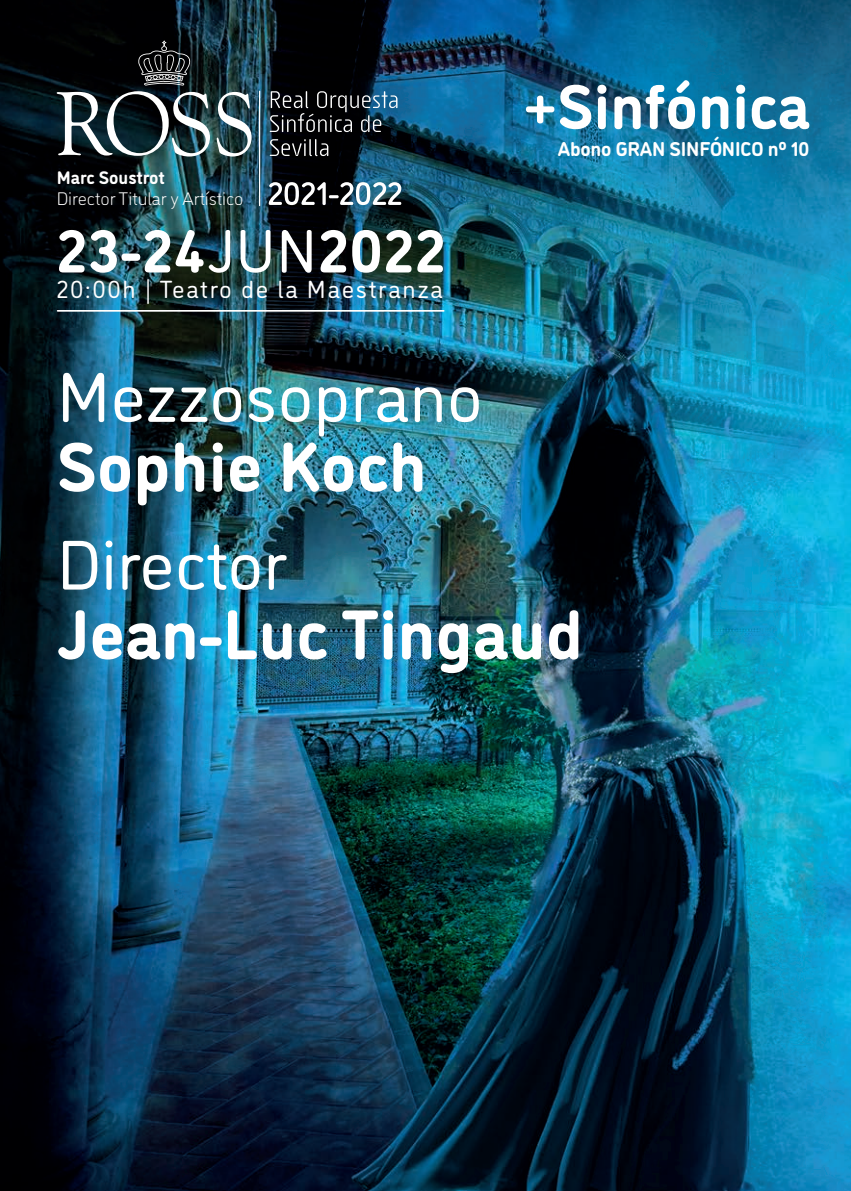
<style>
.page{position:relative;width:851px;height:1191px;background:#fff}
.page>*{position:absolute;margin:0;border:0;box-sizing:border-box;transform-origin:0 0}
.FECHA_Y_LUGAR_CONCIE{font:700 70px "DI Nosaur";color:#fff}
.FECHA_Y_LUGAR_CONCIE-2{font:70px "DI Nosaur";color:#fff}
.FECHA_Y_LUGAR_CONCIE-3{font:700 60.8px "DI Nosaur";letter-spacing:.02em;color:#fff}
.FECHA_Y_LUGAR_CONCIE-4{font:24.8px "DI Nosaur";letter-spacing:.07em;color:#fff}
.FECHA_Y_LUGAR_CONCIE-5{font:700 20px "DI Nosaur";letter-spacing:-.01em;color:#fff}
.t1{font:300 18.2px "DI Nosaur";color:#fff}
.t2{font:700 18.2px "DI Nosaur";color:#fff}
.s1{font-weight:400}
</style>
<div class="page">
<img style="left:0;top:0;width:850px;height:1191px">
<hr style="left:58px;top:310px;width:385px;height:2px;background:#fff">
<svg style="left:526px;top:96px;width:28px;height:27px"></svg>
<svg style="left:560px;top:85px;width:31px;height:44px"></svg>
<svg style="left:597px;top:85px;width:9px;height:44px"></svg>
<svg style="left:614px;top:80px;width:81px;height:49px"></svg>
<svg style="left:702px;top:96px;width:26px;height:33px"></svg>
<svg style="left:736px;top:85px;width:9px;height:44px"></svg>
<svg style="left:751px;top:96px;width:58px;height:33px"></svg>
<svg style="left:217px;top:92px;width:34px;height:64px"></svg>
<svg style="left:270px;top:91px;width:127px;height:41px"></svg>
<svg style="left:270px;top:139px;width:58px;height:17px"></svg>
<hr style="left:259px;top:91px;width:1px;height:115px;background:#fff">
<svg style="left:57px;top:40px;width:153px;height:116px"></svg>
<svg style="left:269px;top:182px;width:132px;height:23px"></svg>
<p class="t2" style="left:57px;top:164px;width:110px">Marc Soustrot</p>
<p class="t1" style="left:57px;top:185px;width:188px">Director Titular y Artístico</p>
<p class="FECHA_Y_LUGAR_CONCIE-3" style="left:57px;top:205px;width:390px">23-24<span class="s1">JUN</span>2022</p>
<p class="FECHA_Y_LUGAR_CONCIE-4" style="left:57px;top:272px;width:387px">20:00h | Teatro de la Maestranza</p>
<p class="FECHA_Y_LUGAR_CONCIE-5" style="left:557px;top:134px;width:253px">Abono GRAN SINFÓNICO nº 10</p>
<p class="FECHA_Y_LUGAR_CONCIE-2" style="left:57px;top:347px;width:427px">Mezzosoprano</p>
<p class="FECHA_Y_LUGAR_CONCIE" style="left:57px;top:414px;width:371px">Sophie Koch</p>
<p class="FECHA_Y_LUGAR_CONCIE-2" style="left:57px;top:515px;width:232px">Director</p>
<p class="FECHA_Y_LUGAR_CONCIE" style="left:57px;top:581px;width:527px">Jean-Luc Tingaud</p>
</div>
